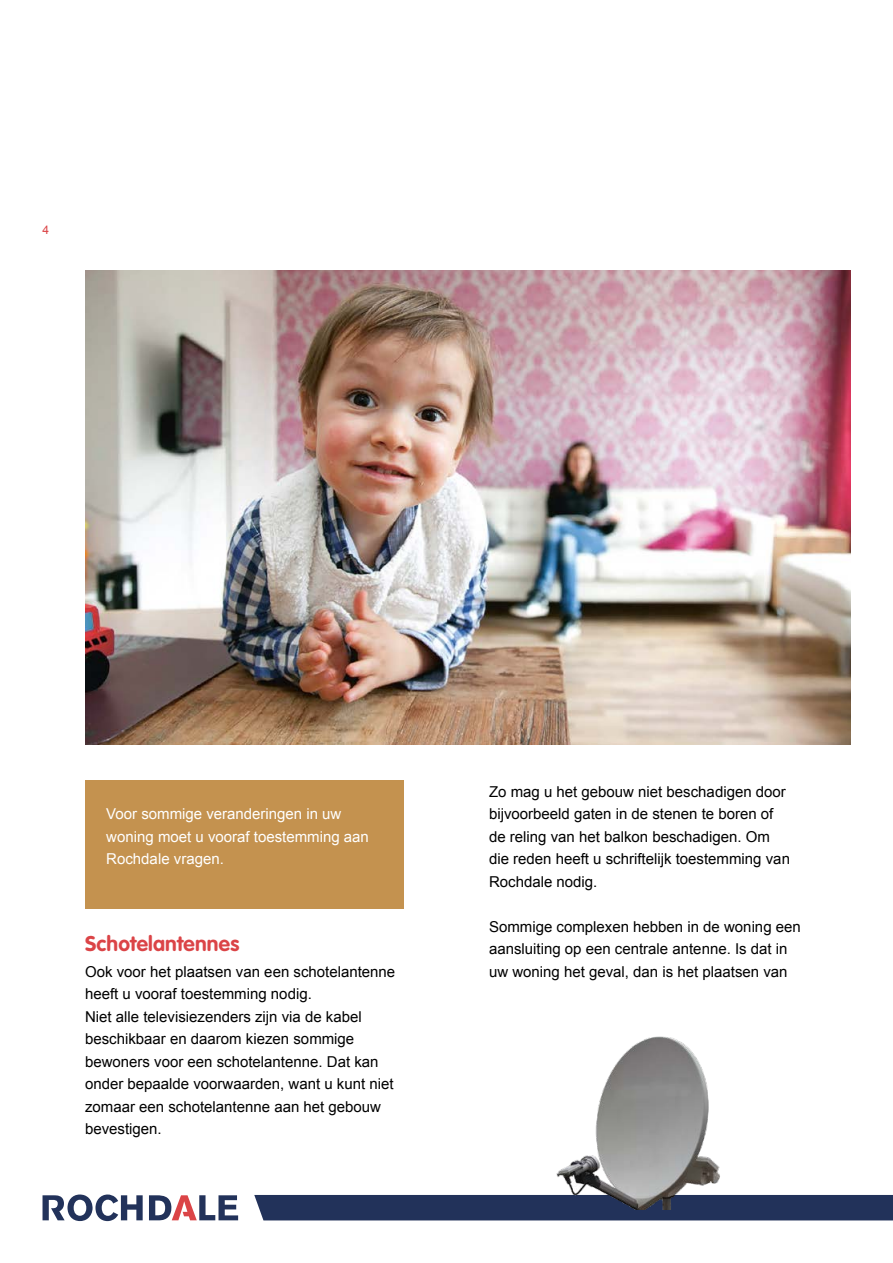
<style>
.page{position:relative;width:893px;height:1263px;background:#fff}
.page>*{position:absolute;margin:0;border:0;box-sizing:border-box;transform-origin:0 0}
.t1{font:700 21px "VAG Rounded";letter-spacing:.01em;color:#db4447}
.t2{font:15px/22.5px "Arial";color:#000}
.t3{font:15px/22.5px "Arial";color:#fff}
.t4{font:12px "Arial";color:#db4447}
</style>
<div class="page">
<img style="left:85px;top:270px;width:765px;height:474px">
<div style="left:85px;top:780px;width:319px;height:129px;background:#c4924f"></div>
<div style="left:254px;top:1195px;width:639px;height:25px;background:#22325a"></div>
<svg style="left:43px;top:1194px;width:100px;height:27px"></svg>
<svg style="left:149px;top:1195px;width:89px;height:25px"></svg>
<img style="left:537px;top:1036px;width:227px;height:174px">
<p class="t4" style="left:43px;top:222px;width:8px">4</p>
<p class="t3" style="left:106px;top:803px;width:264px">Voor sommige veranderingen in uw woning moet u vooraf toestemming aan<br>Rochdale vragen.</p>
<h1 class="t1" style="left:85px;top:931px;width:156px">Schotelantennes</h1>
<p class="t2" style="left:85px;top:960px;width:312px">Ook voor het plaatsen van een schotelantenne heeft u vooraf toestemming nodig.<br>Niet alle televisiezenders zijn via de kabel beschikbaar en daarom kiezen sommige bewoners voor een schotelantenne. Dat kan onder bepaalde voorwaarden, want u kunt niet zomaar een schotelantenne aan het gebouw bevestigen.</p>
<p class="t2" style="left:489px;top:780px;width:302px">Zo mag u het gebouw niet beschadigen door bijvoorbeeld gaten in de stenen te boren of de reling van het balkon beschadigen. Om die reden heeft u schriftelijk toestemming van Rochdale nodig.</p>
<p class="t2" style="left:489px;top:915px;width:313px">Sommige complexen hebben in de woning een aansluiting op een centrale antenne. Is dat in uw woning het geval, dan is het plaatsen van</p>
</div>
